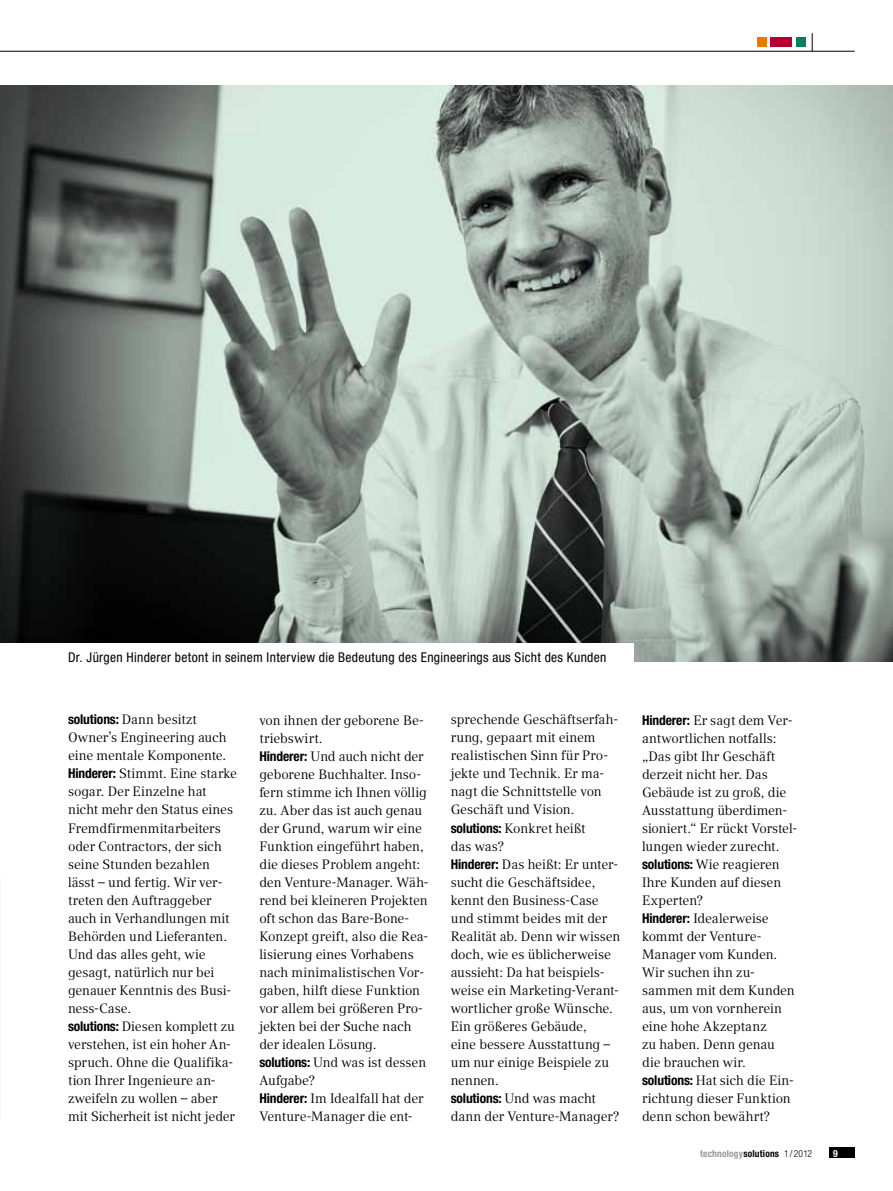
<style>
.page{position:relative;width:893px;height:1191px;background:#fff}
.page>*{position:absolute;margin:0;border:0;box-sizing:border-box;transform-origin:0 0}
.t1{font:13.5px/18px "Compatil Text LT Pro";letter-spacing:-.01em;color:#000}
.t2{font:condensed 13.5px "Helvetica Neue LT Pro";letter-spacing:.02em;color:#000}
.t3{font:700 condensed 9.75px "Helvetica Neue LT Pro";letter-spacing:.02em;color:#98989c}
.t4{font:700 condensed 9.75px "Helvetica Neue LT Pro";color:#fff}
.s1{font-family:"Helvetica Neue LT Pro";font-weight:700;font-stretch:condensed}
.s2{color:#000}
.s3{font-weight:300;color:#000}
</style>
<div class="page">
<hr style="left:0;top:51px;width:855px;height:1px;background:#000">
<div style="left:829px;top:1147px;width:25px;height:11px;background:#000"></div>
<img style="left:0;top:85px;width:893px;height:576px">
<div style="left:0;top:643px;width:634px;height:45px;background:#fff"></div>
<svg style="left:812px;top:33px;width:1px;height:18px"></svg>
<div style="left:757px;top:37px;width:9px;height:9px;background:#e70"></div>
<div style="left:796px;top:37px;width:9px;height:9px;background:#007f5c"></div>
<div style="left:770px;top:37px;width:22px;height:9px;background:#b5002f"></div>
<p class="t2" style="left:68px;top:649px;width:540px">Dr. Jürgen Hinderer betont in seinem Interview die Bedeutung des Engineerings aus Sicht des Kunden</p>
<p class="t1" style="left:68px;top:711px;width:171px"><span class="s1">solutions:</span> Dann besitzt<br>Owner’s Engineering auch eine mentale Komponente.<br><span class="s1">Hinderer:</span> Stimmt. Eine starke sogar. Der Einzelne hat nicht mehr den Status eines<br>Fremdfirmenmitarbeiters oder Contractors, der sich seine Stunden bezahlen lässt – und fertig. Wir ver&shy;treten den Auftraggeber auch in Verhandlungen mit<br>Behörden und Lieferanten.<br>Und das alles geht, wie gesagt, natürlich nur bei genauer Kenntnis des Busi&shy;ness-Case.<br><span class="s1">solutions:</span> Diesen komplett zu verstehen, ist ein hoher An&shy;spruch. Ohne die Qualifika&shy;tion Ihrer Ingenieure an&shy;zweifeln zu wollen – aber mit Sicherheit ist nicht jeder</p>
<p class="t1" style="left:451px;top:711px;width:171px">sprechende Geschäftserfah&shy;rung, gepaart mit einem realistischen Sinn für Pro&shy;jekte und Technik. Er ma&shy;nagt die Schnittstelle von<br>Geschäft und Vision. <span class="s1">solutions:</span> Konkret heißt<br>das was?<br><span class="s1">Hinderer:</span> Das heißt: Er unter&shy;sucht die Geschäftsidee, kennt den Business-Case und stimmt beides mit der<br>Realität ab. Denn wir wissen doch, wie es üblicherweise aussieht: Da hat beispiels&shy;weise ein Marketing-Verant&shy;wortlicher große Wünsche.<br>Ein größeres Gebäude,<br>eine bessere Ausstattung – um nur einige Beispiele zu nennen.<br><span class="s1">solutions:</span> Und was macht dann der Venture-Manager?</p>
<p class="t1" style="left:259px;top:711px;width:171px">von ihnen der geborene Be&shy;triebswirt.<br><span class="s1">Hinderer:</span> Und auch nicht der geborene Buchhalter. Inso&shy;fern stimme ich Ihnen völlig zu. Aber das ist auch genau der Grund, warum wir eine<br>Funktion eingeführt haben, die dieses Problem angeht: den Venture-Manager. Wäh&shy;rend bei kleineren Projekten oft schon das Bare-Bone-<br>Konzept greift, also die Rea&shy;lisierung eines Vorhabens nach minimalistischen Vor&shy;gaben, hilft diese Funktion vor allem bei größeren Pro&shy;jekten bei der Suche nach der idealen Lösung. <span class="s1">solutions:</span> Und was ist dessen<br>Aufgabe?<br><span class="s1">Hinderer:</span> Im Idealfall hat der<br>Venture-Manager die ent-</p>
<p class="t1" style="left:642px;top:711px;width:157px"><span class="s1">Hinderer:</span> Er sagt dem Ver&shy;antwortlichen notfalls: „Das gibt Ihr Geschäft derzeit nicht her. Das<br>Gebäude ist zu groß, die<br>Ausstattung überdimen&shy;sioniert.“ Er rückt Vorstel&shy;lungen wieder zurecht. <span class="s1">solutions:</span> Wie reagieren<br>Ihre Kunden auf diesen<br>Experten?<br><span class="s1">Hinderer:</span> Idealerweise kommt der Venture-<br>Manager vom Kunden.<br>Wir suchen ihn zu&shy;sammen mit dem Kunden aus, um von vornherein eine hohe Akzeptanz<br>zu haben. Denn genau<br>die brauchen wir. <span class="s1">solutions:</span> Hat sich die Ein&shy;richtung dieser Funktion denn schon bewährt?</p>
<p class="t3" style="left:700px;top:1147px;width:114px">technology<span class="s2">solutions</span> <span class="s3">1/2012</span></p>
<p class="t4" style="left:833px;top:1147px;width:6px">9</p>
</div>
